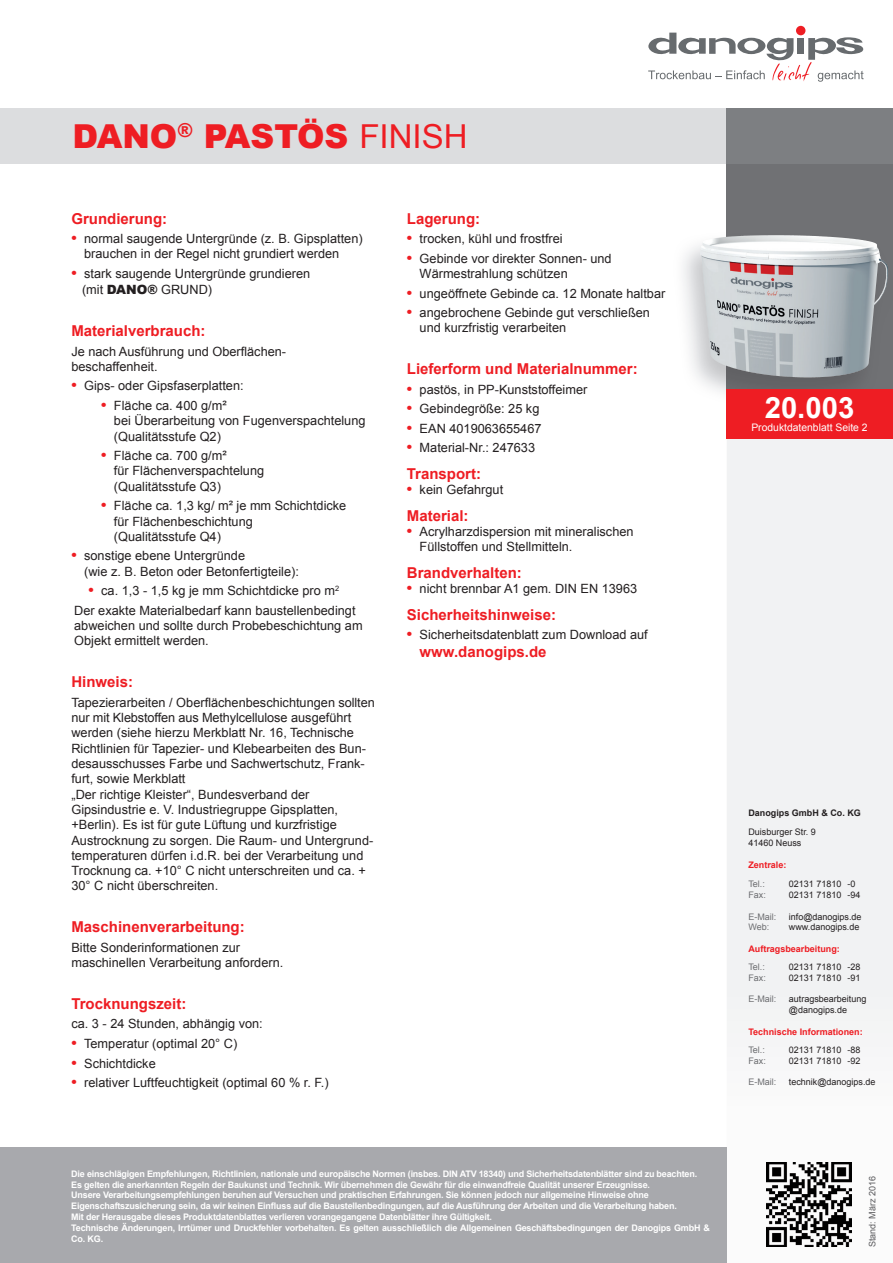
<style>
.page{position:relative;width:893px;height:1263px;background:#fff}
.page>*{position:absolute;margin:0;border:0;box-sizing:border-box;transform-origin:0 0}
.t1{font:900 33px "Arial";color:#ee1d23}
.t2{font:700 29.25px "Arial";color:#fff}
.t3{font:700 15px "Arial";color:#ee1d23}
.t4{font:12.75px/15.3px "Arial";color:#231f20}
.t5{font:10.35px "Arial";color:#fff}
.t6{font:700 9px/10.8px "Arial";letter-spacing:-.02em;color:#fff}
.t7{font:9px/10.8px "Arial";color:#231f20}
.t8{font:700 9px "Arial";color:#ee1d23}
.t9{font:9px "Arial";color:#6c6d70}
.t10{font:700 9px "Arial";color:#231f20}
.t11{font:9px "Arial";color:#5a5a5d}
.s1{font-weight:400}
.s2{font-weight:700;font-size:15px;color:#ee1d23}
.s3{font-weight:900}
</style>
<div class="page">
<svg style="left:727px;top:439px;width:166px;height:808px"></svg>
<img style="left:767px;top:1162px;width:85px;height:85px">
<div style="left:796px;top:26px;width:9px;height:9px;background:#ee1d23;border-radius:50%"></div>
<svg style="left:648px;top:33px;width:216px;height:49px"></svg>
<div style="left:0;top:1148px;width:727px;height:115px;background:#a8a9ad"></div>
<div style="left:0;top:108px;width:893px;height:55px;background:#dcdddf"></div>
<hr style="left:727px;top:163px;width:166px;height:1px;background:#656568">
<div style="left:727px;top:164px;width:166px;height:67px;background:#707174"></div>
<div style="left:727px;top:108px;width:166px;height:55px;background:#7d7f82"></div>
<img style="left:683px;top:231px;width:210px;height:180px">
<img style="left:700px;top:235px;width:68px;height:114px">
<div style="left:727px;top:389px;width:166px;height:50px;background:#ee1d23"></div>
<h1 class="t1" style="left:72px;top:112px;width:397px">DANO<sup>®</sup> PASTÖS <span class="s1">FINISH</span></h1>
<p class="t3" style="left:71px;top:208px;width:97px">Grundierung:</p>
<p class="t4" style="left:84px;top:231px;width:280px;text-indent:-13px"><span class="s2">•</span> normal saugende Untergründe (z. B. Gipsplatten) brauchen in der Regel nicht grundiert werden</p>
<p class="t4" style="left:82px;top:265px;width:230px;line-height:16.2px;text-indent:-11px"><span class="s2">•</span> stark saugende Untergründe grundieren (mit <span class="s3">DANO®</span> GRUND)</p>
<p class="t3" style="left:71px;top:321px;width:136px">Materialverbrauch:</p>
<p class="t4" style="left:71px;top:343px;width:216px">Je nach Ausführung und Oberflächen&shy;beschaffenheit.</p>
<p class="t4" style="left:71px;top:378px;width:174px"><span class="s2">•</span> Gips- oder Gipsfaserplatten:</p>
<p class="t4" style="left:114px;top:398px;width:253px;text-indent:-13px"><span class="s2">•</span> Fläche ca. 400 g/m²<br>bei Überarbeitung von Fugenverspachtelung (Qualitätsstufe Q2)</p>
<p class="t4" style="left:114px;top:448px;width:152px;text-indent:-13px"><span class="s2">•</span> Fläche ca. 700 g/m²<br>für Flächenverspachtelung (Qualitätsstufe Q3)</p>
<p class="t4" style="left:114px;top:498px;width:234px;text-indent:-13px"><span class="s2">•</span> Fläche ca. 1,3 kg/ m² je mm Schichtdicke für Flächenbeschichtung<br>(Qualitätsstufe Q4)</p>
<p class="t4" style="left:84px;top:548px;width:216px;text-indent:-13px"><span class="s2">•</span> sonstige ebene Untergründe<br>(wie z. B. Beton oder Betonfertigteile):</p>
<p class="t4" style="left:74px;top:581px;width:283px;line-height:19.5px;text-align:center"><span class="s2">•</span> ca. 1,3 - 1,5 kg je mm Schichtdicke pro m<sup>2<br></sup>Der exakte Materialbedarf kann baustellenbedingt</p>
<p class="t4" style="left:74px;top:618px;width:290px">abweichen und sollte durch Probebeschichtung am<br>Objekt ermittelt werden.</p>
<p class="t3" style="left:71px;top:672px;width:63px">Hinweis:</p>
<p class="t4" style="left:71px;top:695px;width:305px">Tapezierarbeiten / Oberflächenbeschichtungen sollten nur mit Klebstoffen aus Methylcellulose ausgeführt werden (siehe hierzu Merkblatt Nr. 16, Technische Richtlinien für Tapezier- und Klebearbeiten des Bun&shy;desausschusses Farbe und Sachwertschutz, Frank&shy;furt, sowie Merkblatt<br>„Der richtige Kleister“, Bundesverband der Gipsindustrie e. V. Industriegruppe Gipsplatten, +Berlin). Es ist für gute Lüftung und kurzfristige Austrocknung zu sorgen. Die Raum- und Untergrund&shy;temperaturen dürfen i.d.R. bei der Verarbeitung und Trocknung ca. +10° C nicht unterschreiten und ca. + 30° C nicht überschreiten.</p>
<p class="t3" style="left:71px;top:917px;width:175px">Maschinenverarbeitung:</p>
<p class="t4" style="left:71px;top:940px;width:213px">Bitte Sonderinformationen zur maschinellen Verarbeitung anfordern.</p>
<p class="t3" style="left:71px;top:993px;width:117px">Trocknungszeit:</p>
<p class="t4" style="left:71px;top:1016px;width:193px">ca. 3 - 24 Stunden, abhängig von:</p>
<p class="t4" style="left:71px;top:1036px;width:167px"><span class="s2">•</span> Temperatur (optimal 20° C)</p>
<p class="t4" style="left:71px;top:1055px;width:86px"><span class="s2">•</span> Schichtdicke</p>
<p class="t4" style="left:71px;top:1075px;width:259px"><span class="s2">•</span> relativer Luftfeuchtigkeit (optimal 60 % r. F.)</p>
<p class="t3" style="left:407px;top:208px;width:75px">Lagerung:</p>
<p class="t4" style="left:407px;top:231px;width:157px"><span class="s2">•</span> trocken, kühl und frostfrei</p>
<p class="t4" style="left:420px;top:251px;width:194px;text-indent:-13px"><span class="s2">•</span> Gebinde vor direkter Sonnen- und<br>Wärmestrahlung schützen</p>
<p class="t4" style="left:407px;top:285px;width:260px"><span class="s2">•</span> ungeöffnete Gebinde ca. 12 Monate haltbar</p>
<p class="t4" style="left:420px;top:305px;width:232px;text-indent:-13px"><span class="s2">•</span> angebrochene Gebinde gut verschließen und kurzfristig verarbeiten</p>
<p class="t3" style="left:407px;top:359px;width:232px">Lieferform und Materialnummer:</p>
<p class="t4" style="left:407px;top:382px;width:182px"><span class="s2">•</span> pastös, in PP-Kunststoffeimer</p>
<p class="t4" style="left:407px;top:401px;width:134px"><span class="s2">•</span> Gebindegröße: 25 kg</p>
<p class="t4" style="left:407px;top:421px;width:136px"><span class="s2">•</span> EAN 4019063655467</p>
<p class="t4" style="left:407px;top:440px;width:130px"><span class="s2">•</span> Material-Nr.: 247633</p>
<p class="t3" style="left:407px;top:464px;width:76px">Transport:</p>
<p class="t4" style="left:407px;top:482px;width:98px"><span class="s2">•</span> kein Gefahrgut</p>
<p class="t3" style="left:407px;top:505px;width:63px">Material:</p>
<p class="t4" style="left:420px;top:524px;width:215px;text-indent:-13px"><span class="s2">•</span> Acrylharzdispersion mit mineralischen<br>Füllstoffen und Stellmitteln.</p>
<p class="t3" style="left:407px;top:562px;width:117px">Brandverhalten:</p>
<p class="t4" style="left:407px;top:581px;width:232px"><span class="s2">•</span> nicht brennbar A1 gem. DIN EN 13963</p>
<p class="t3" style="left:407px;top:604px;width:151px">Sicherheitshinweise:</p>
<p class="t4" style="left:407px;top:627px;width:242px"><span class="s2">•</span> Sicherheitsdatenblatt zum Download auf</p>
<p class="t3" style="left:420px;top:642px;width:128px">www.danogips.de</p>
<p class="t6" style="left:71px;top:1168px;width:640px">Die einschlägigen Empfehlungen, Richtlinien, nationale und europäische Normen (insbes. DIN ATV 18340) und Sicherheitsdatenblätter sind zu beachten.<br>Es gelten die anerkannten Regeln der Baukunst und Technik. Wir übernehmen die Gewähr für die einwandfreie Qualität unserer Erzeugnisse.<br>Unsere Verarbeitungsempfehlungen beruhen auf Versuchen und praktischen Erfahrungen. Sie können jedoch nur allgemeine Hinweise ohne Eigenschaftszusicherung sein, da wir keinen Einfluss auf die Baustellenbedingungen, auf die Ausführung der Arbeiten und die Verarbeitung haben.<br>Mit der Herausgabe dieses Produktdatenblattes verlieren vorangegangene Datenblätter ihre Gültigkeit.<br>Technische Änderungen, Irrtümer und Druckfehler vorbehalten. Es gelten ausschließlich die Allgemeinen Geschäftsbedingungen der Danogips GmbH &amp; Co. KG.</p>
<h2 class="t2" style="left:765px;top:388px;width:91px">20.003</h2>
<p class="t5" style="left:751px;top:420px;width:118px">Produktdatenblatt Seite 2</p>
<p class="t5" style="left:863px;top:420px;width:7px">1</p>
<p class="t10" style="left:748px;top:807px;width:114px">Danogips GmbH &amp; Co. KG</p>
<p class="t7" style="left:748px;top:827px;width:69px">Duisburger Str. 9<br>41460 Neuss</p>
<p class="t8" style="left:748px;top:858px;width:40px">Zentrale:</p>
<p class="t9" style="left:748px;top:878px;width:18px">Tel.:</p>
<p class="t7" style="left:789px;top:879px;width:68px">02131 71810 -0</p>
<p class="t9" style="left:748px;top:889px;width:19px">Fax:</p>
<p class="t7" style="left:789px;top:889px;width:73px">02131 71810 -94</p>
<p class="t9" style="left:748px;top:910px;width:29px">E-Mail:</p>
<p class="t7" style="left:789px;top:911px;width:74px">info@danogips.de</p>
<p class="t9" style="left:748px;top:921px;width:22px">Web:</p>
<p class="t7" style="left:789px;top:922px;width:72px">www.danogips.de</p>
<p class="t8" style="left:748px;top:943px;width:93px">Auftragsbearbeitung:</p>
<p class="t9" style="left:748px;top:961px;width:18px">Tel.:</p>
<p class="t7" style="left:789px;top:961px;width:73px">02131 71810 -28</p>
<p class="t9" style="left:748px;top:972px;width:19px">Fax:</p>
<p class="t7" style="left:789px;top:972px;width:73px">02131 71810 -91</p>
<p class="t9" style="left:748px;top:993px;width:29px">E-Mail:</p>
<p class="t7" style="left:789px;top:994px;width:79px">autragsbearbeitung @danogips.de</p>
<p class="t8" style="left:748px;top:1026px;width:116px">Technische Informationen:</p>
<p class="t9" style="left:748px;top:1044px;width:18px">Tel.:</p>
<p class="t7" style="left:789px;top:1044px;width:73px">02131 71810 -88</p>
<p class="t9" style="left:748px;top:1054px;width:19px">Fax:</p>
<p class="t7" style="left:789px;top:1055px;width:73px">02131 71810 -92</p>
<p class="t9" style="left:748px;top:1076px;width:29px">E-Mail:</p>
<p class="t7" style="left:789px;top:1077px;width:88px">technik@danogips.de</p>
<p class="t11" style="left:866px;top:1247px;width:73px;rotate:-90deg">Stand: März 2016</p>
</div>
